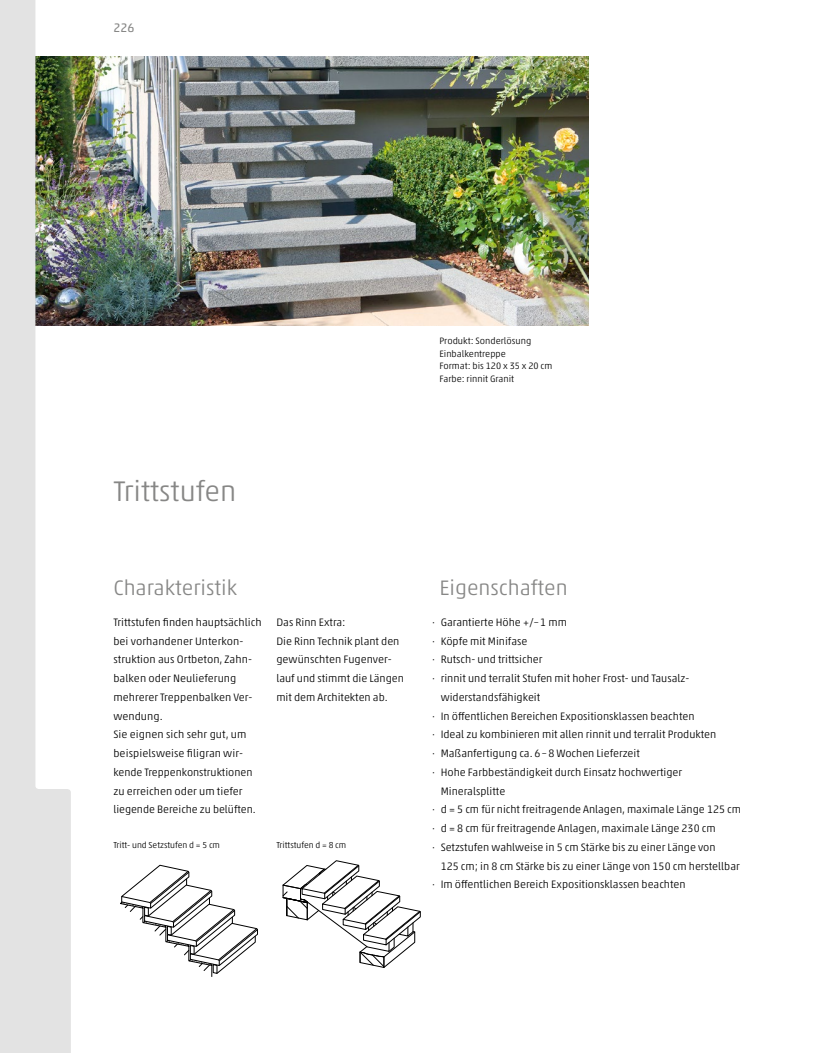
<style>
.page{position:relative;width:815px;height:1053px;background:#fff}
.page>*{position:absolute;margin:0;border:0;box-sizing:border-box;transform-origin:0 0}
.t1{font:300 28.75px "Akko Std";color:#878786}
.t2{font:300 21.25px "Akko Std";color:#878786}
.t3{font:12.5px "Akko Std";color:#878786}
.t4{font:300 11px/18.8px "Akko Std";color:#000}
.t5{font:300 9.38px/12.5px "Akko Std";color:#000}
.t6{font:300 8.75px "Akko Std";color:#000}
</style>
<div class="page">
<img style="left:71px;top:57px;width:517px;height:268px">
<svg style="left:120px;top:864px;width:138px;height:113px"></svg>
<svg style="left:282px;top:860px;width:139px;height:107px"></svg>
<svg style="left:0;top:0;width:71px;height:1052px;fill:#e3e3e3"></svg>
<p class="t3" style="left:113px;top:20px;width:22px">226</p>
<h1 class="t1" style="left:113px;top:473px;width:124px">Trittstufen</h1>
<p class="t5" style="left:439px;top:335px;width:115px">Produkt: Sonderlösung<br>Einbalkentreppe<br>Format: bis 120 x 35 x 20 cm<br>Farbe: rinnit Granit</p>
<h2 class="t2" style="left:113px;top:574px;width:125px">Charakteristik</h2>
<h2 class="t2" style="left:439px;top:574px;width:130px">Eigenschaften</h2>
<p class="t4" style="left:432px;top:612px;width:136px">∙ Garantierte Höhe +/–1 mm</p>
<p class="t4" style="left:432px;top:631px;width:97px">∙ Köpfe mit Minifase</p>
<p class="t4" style="left:432px;top:650px;width:112px">∙ Rutsch- und trittsicher</p>
<p class="t4" style="left:432px;top:668px;width:257px">∙ rinnit und terralit Stufen mit hoher Frost- und Tausalz-</p>
<p class="t4" style="left:441px;top:687px;width:101px">widerstandsfähigkeit</p>
<p class="t4" style="left:432px;top:706px;width:264px">∙ In öffentlichen Bereichen Expositionsklassen beachten</p>
<p class="t4" style="left:432px;top:725px;width:286px">∙ Ideal zu kombinieren mit allen rinnit und terralit Produkten</p>
<p class="t4" style="left:432px;top:743px;width:209px">∙ Maßanfertigung ca. 6–8 Wochen Lieferzeit</p>
<p class="t4" style="left:432px;top:762px;width:251px">∙ Hohe Farbbeständigkeit durch Einsatz hochwertiger</p>
<p class="t4" style="left:441px;top:781px;width:66px">Mineralsplitte</p>
<p class="t4" style="left:432px;top:800px;width:310px">∙ d = 5 cm für nicht freitragende Anlagen, maximale Länge 125 cm</p>
<p class="t4" style="left:432px;top:818px;width:285px">∙ d = 8 cm für freitragende Anlagen, maximale Länge 230 cm</p>
<p class="t4" style="left:432px;top:837px;width:285px">∙ Setzstufen wahlweise in 5 cm Stärke bis zu einer Länge von</p>
<p class="t4" style="left:441px;top:856px;width:301px">125 cm; in 8 cm Stärke bis zu einer Länge von 150 cm herstellbar</p>
<p class="t4" style="left:432px;top:875px;width:255px">∙ Im öffentlichen Bereich Expositionsklassen beachten</p>
<p class="t4" style="left:113px;top:612px;width:150px">Trittstufen finden hauptsächlich bei vorhandener Unterkon&shy;struktion aus Ortbeton, Zahn&shy;balken oder Neulieferung mehrerer Treppenbalken Ver&shy;wendung.<br>Sie eignen sich sehr gut, um beispielsweise filigran wir&shy;kende Treppenkonstruktionen zu erreichen oder um tiefer liegende Bereiche zu belüften.</p>
<p class="t4" style="left:276px;top:612px;width:129px">Das Rinn Extra:<br>Die Rinn Technik plant den gewünschten Fugenver&shy;lauf und stimmt die Längen mit dem Architekten ab.</p>
<p class="t6" style="left:113px;top:839px;width:108px">Tritt- und Setzstufen d = 5 cm</p>
<p class="t6" style="left:276px;top:839px;width:71px">Trittstufen d = 8 cm</p>
</div>
